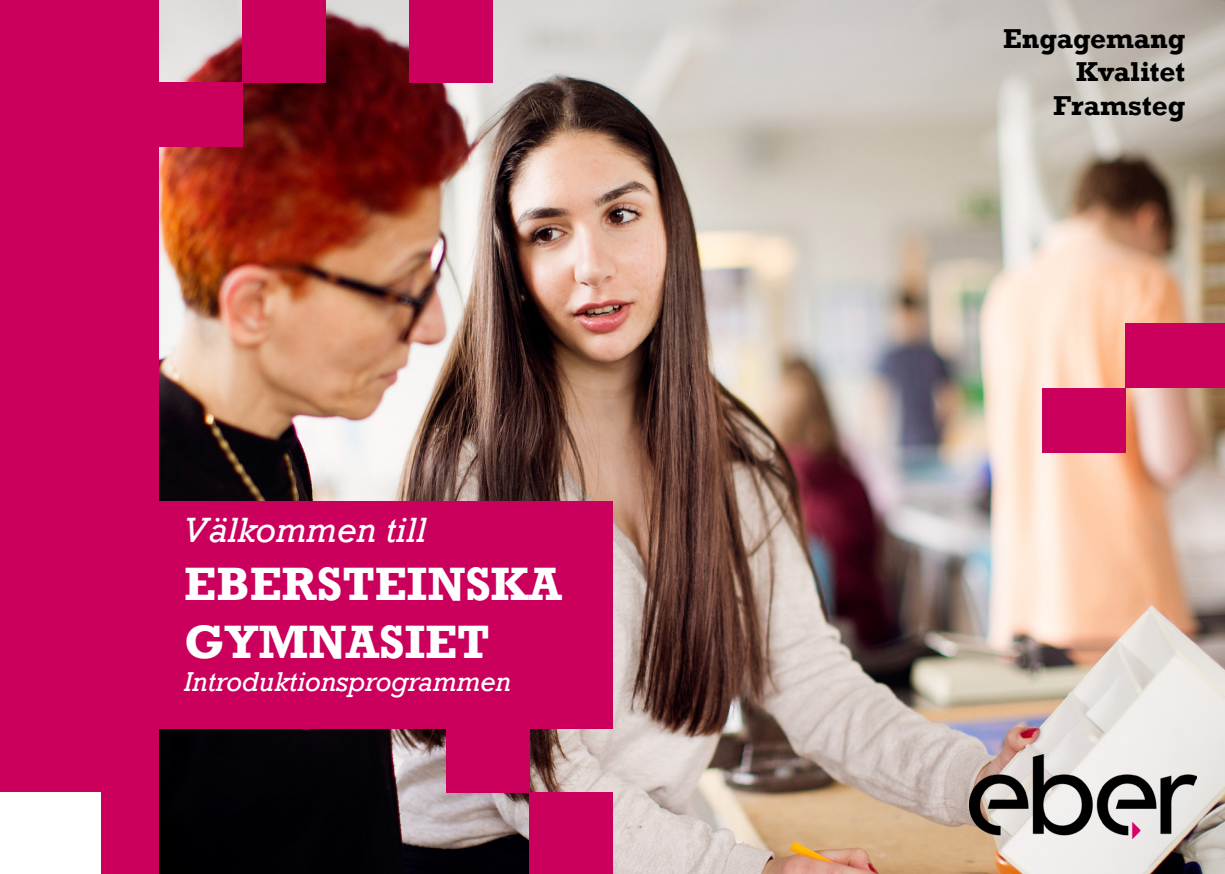
<style>
.page{position:relative;width:1225px;height:874px;background:#fff}
.page>*{position:absolute;margin:0;border:0;box-sizing:border-box;transform-origin:0 0}
.t1{font:700 48px/57.6px "Rockwell";color:#fff}
.t2{font:italic 36px "Rockwell";color:#fff}
.t3{font:700 28px "Rockwell";color:#000}
.t4{font:italic 28px "Rockwell";color:#fff}
</style>
<div class="page">
<img style="left:159px;top:0;width:1066px;height:873px">
<div style="left:0;top:0;width:159px;height:873px;background:#cb005d"></div>
<div style="left:149px;top:501px;width:463px;height:226px;background:#cb005d"></div>
<div style="left:149px;top:82px;width:93px;height:65px;background:#cb005d"></div>
<div style="left:446px;top:726px;width:83px;height:65px;background:#cb005d"></div>
<div style="left:529px;top:791px;width:83px;height:82px;background:#cb005d"></div>
<img style="left:969px;top:754px;width:227px;height:84px">
<div style="left:242px;top:0;width:84px;height:82px;background:#cb005d"></div>
<div style="left:409px;top:0;width:83px;height:82px;background:#cb005d"></div>
<div style="left:1125px;top:323px;width:100px;height:65px;background:#cb005d"></div>
<div style="left:1042px;top:388px;width:83px;height:64px;background:#cb005d"></div>
<div style="left:0;top:791px;width:101px;height:82px;background:#fff"></div>
<p class="t2" style="left:184px;top:509px;width:244px">Välkommen till</p>
<p class="t1" style="left:184px;top:554px;width:379px">EBERSTEINSKA<br>GYMNASIET</p>
<p class="t4" style="left:184px;top:665px;width:328px">Introduktionsprogrammen</p>
<p class="t3" style="left:1003px;top:21px;width:184px">Engagemang</p>
<p class="t3" style="left:1076px;top:55px;width:110px">Kvalitet</p>
<p class="t3" style="left:1053px;top:89px;width:134px">Framsteg</p>
</div>
